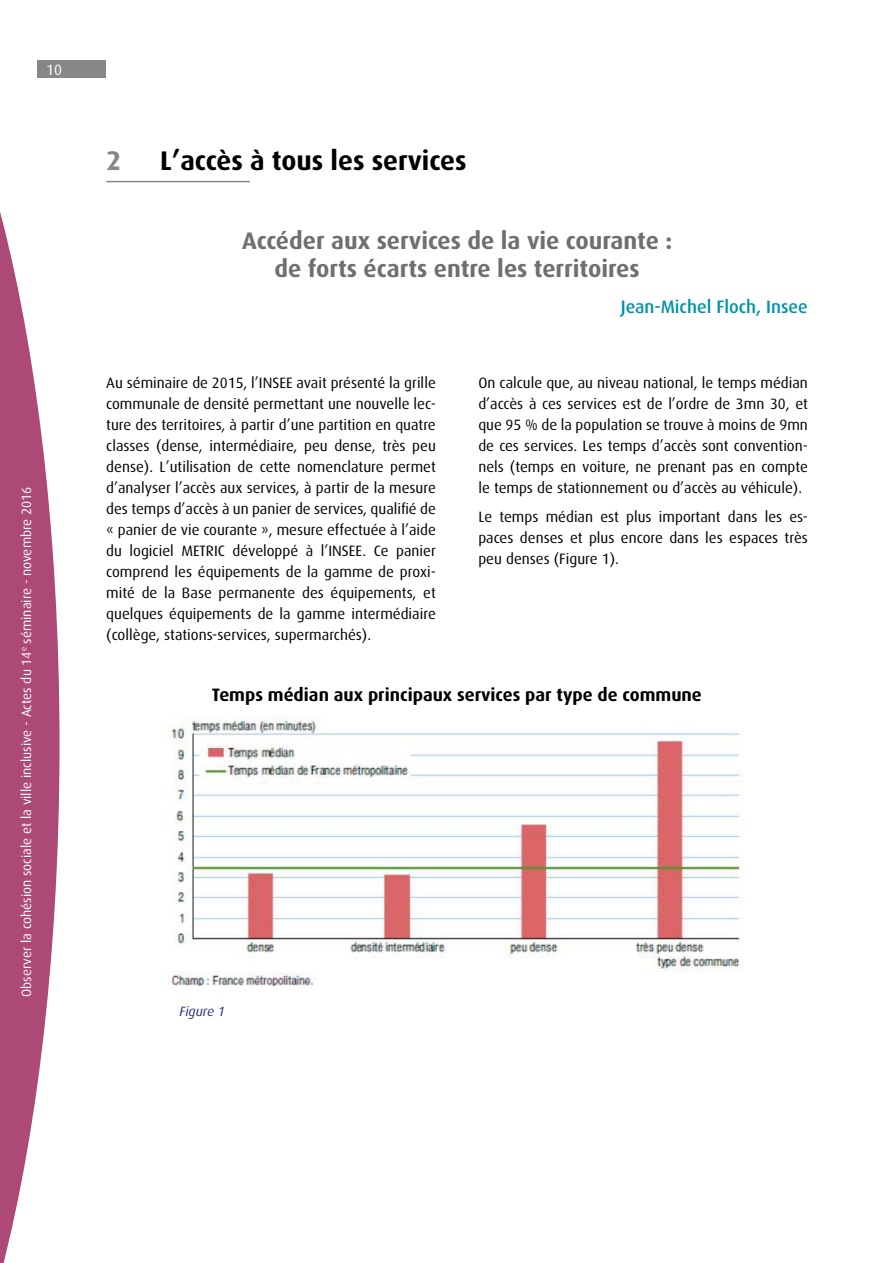
<style>
.page{position:relative;width:893px;height:1263px;background:#fff}
.page>*{position:absolute;margin:0;border:0;box-sizing:border-box;transform-origin:0 0}
.t1{font:700 27px "Dax OT";color:#000}
.t2{font:700 27px "Dax OT";color:#878787}
.t3{font:700 24px/28.8px "Dax OT";color:#706f6f;text-align:center}
.t4{font:700 18px "Dax OT";color:#000}
.t5{font:500 18px "Dax OT";color:#0093a7}
.t6{font:15px/21px "Dax OT";color:#000;text-align:justify}
.t7{font:15px "Dax OT";color:#fff}
.t8{font:13.5px "Dax OT";color:#fff}
.t9{font:italic 13.5px "Dax OT";color:#283583}
</style>
<div class="page">
<div style="left:38px;top:61px;width:68px;height:17px;background:#878787"></div>
<svg style="left:0;top:60px;width:60px;height:1203px;fill:#ac4976"></svg>
<hr style="left:106px;top:181px;width:144px;height:1px;background:#878787">
<img style="left:168px;top:717px;width:576px;height:268px">
<p class="t7" style="left:46px;top:62px;width:17px">10</p>
<p class="t8" style="left:19px;top:997px;width:512px;rotate:-90deg">Observer la cohésion sociale et la ville inclusive - Actes du 14<sup>e</sup> séminaire - novembre 2016</p>
<h1 class="t2" style="left:106px;top:145px;width:17px">2</h1>
<h1 class="t1" style="left:160px;top:145px;width:308px">L’accès à tous les services</h1>
<h2 class="t3" style="left:242px;top:226px;width:432px">Accéder aux services de la vie courante : de forts écarts entre les territoires</h2>
<p class="t5" style="left:621px;top:296px;width:189px">Jean-Michel Floch, Insee</p>
<p class="t6" style="left:106px;top:372px;width:331px">Au séminaire de 2015, l’INSEE avait présenté la grille communale de densité permettant une nouvelle lec&shy;ture des territoires, à partir d’une partition en quatre classes (dense, intermédiaire, peu dense, très peu dense). L’utilisation de cette nomenclature permet d’analyser l’accès aux services, à partir de la mesure des temps d’accès à un panier de services, qualifié de « panier de vie courante », mesure effectuée à l’aide du logiciel METRIC développé à l’INSEE. Ce panier comprend les équipements de la gamme de proxi&shy;mité de la Base permanente des équipements, et quelques équipements de la gamme intermédiaire (collège, stations-services, supermarchés).</p>
<p class="t6" style="left:478px;top:372px;width:331px">On calcule que, au niveau national, le temps médian d’accès à ces services est de l’ordre de 3mn 30, et que 95 % de la population se trouve à moins de 9mn de ces services. Les temps d’accès sont convention&shy;nels (temps en voiture, ne prenant pas en compte le temps de stationnement ou d’accès au véhicule).</p>
<p class="t6" style="left:478px;top:507px;width:331px">Le temps médian est plus important dans les es&shy;paces denses et plus encore dans les espaces très peu denses (Figure 1).</p>
<p class="t4" style="left:212px;top:684px;width:491px">Temps médian aux principaux services par type de commune</p>
<p class="t9" style="left:179px;top:1004px;width:47px">Figure 1</p>
</div>
